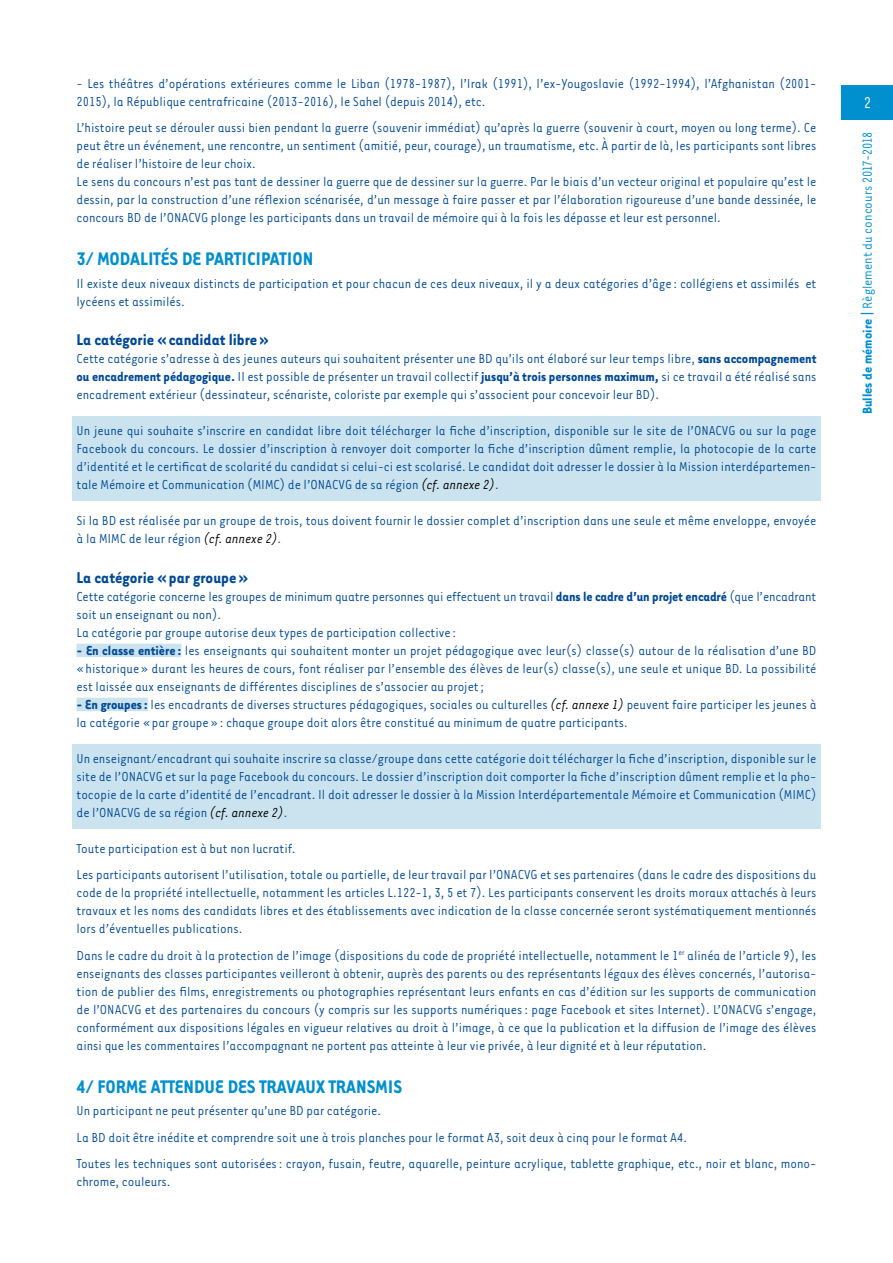
<style>
.page{position:relative;width:893px;height:1263px;background:#fff}
.page>*{position:absolute;margin:0;border:0;box-sizing:border-box;transform-origin:0 0}
.t1{font:700 21px "Tarzana Nar OT";color:#008fcf}
.t2{font:700 18px "Tarzana Nar OT";color:#014997}
.t3{font:18px "Tarzana Nar OT";color:#fff}
.t4{font:15px/18px "Tarzana Nar OT";color:#014997}
.t5{font:15px "Tarzana Nar OT";color:#008fcf}
.s1{font-weight:700}
.s2{font-style:italic;color:#000}
</style>
<div class="page">
<div style="left:842px;top:85px;width:51px;height:34px;background:#008fcf"></div>
<div style="left:72px;top:417px;width:749px;height:84px;background:#cae3ee"></div>
<div style="left:77px;top:644px;width:104px;height:13px;background:#cae3ee"></div>
<div style="left:77px;top:698px;width:71px;height:13px;background:#cae3ee"></div>
<div style="left:72px;top:744px;width:749px;height:85px;background:#cae3ee"></div>
<p class="t4" style="left:77px;top:74px;width:741px">- Les théâtres d’opérations extérieures comme le Liban (1978-1987), l’Irak (1991), l’ex-Yougoslavie (1992-1994), l’Afghanistan (2001-<br>2015), la République centrafricaine (2013-2016), le Sahel (depuis 2014), etc.</p>
<p class="t4" style="left:77px;top:118px;width:741px">L’histoire peut se dérouler aussi bien pendant la guerre (souvenir immédiat) qu’après la guerre (souvenir à court, moyen ou long terme). Ce peut être un événement, une rencontre, un sentiment (amitié, peur, courage), un traumatisme, etc. À partir de là, les participants sont libres de réaliser l’histoire de leur choix.<br>Le sens du concours n’est pas tant de dessiner la guerre que de dessiner sur la guerre. Par le biais d’un vecteur original et populaire qu’est le dessin, par la construction d’une réflexion scénarisée, d’un message à faire passer et par l’élaboration rigoureuse d’une bande dessinée, le concours BD de l’ONACVG plonge les participants dans un travail de mémoire qui à la fois les dépasse et leur est personnel.</p>
<h1 class="t1" style="left:77px;top:246px;width:238px">3/ MODALITÉS DE PARTICIPATION</h1>
<p class="t4" style="left:77px;top:273px;width:741px">Il existe deux niveaux distincts de participation et pour chacun de ces deux niveaux, il y a deux catégories d’âge : collégiens et assimilés et lycéens et assimilés.</p>
<p class="t2" style="left:77px;top:329px;width:194px">La catégorie «candidat libre»</p>
<p class="t4" style="left:77px;top:349px;width:741px;text-align:justify">Cette catégorie s’adresse à des jeunes auteurs qui souhaitent présenter une BD qu’ils ont élaboré sur leur temps libre, <span class="s1">sans accompagnement ou encadrement pédagogique.</span> Il est possible de présenter un travail collectif <span class="s1">jusqu’à trois personnes maximum,</span> si ce travail a été réalisé sans encadrement extérieur (dessinateur, scénariste, coloriste par exemple qui s’associent pour concevoir leur BD).</p>
<p class="t4" style="left:77px;top:421px;width:741px;text-align:justify">Un jeune qui souhaite s’inscrire en candidat libre doit télécharger la fiche d’inscription, disponible sur le site de l’ONACVG ou sur la page Facebook du concours. Le dossier d’inscription à renvoyer doit comporter la fiche d’inscription dûment remplie, la photocopie de la carte d’identité et le certificat de scolarité du candidat si celui-ci est scolarisé. Le candidat doit adresser le dossier à la Mission interdépartemen&shy;tale Mémoire et Communication (MIMC) de l’ONACVG de sa région <span class="s2">(cf. annexe 2)</span>.</p>
<p class="t4" style="left:77px;top:511px;width:741px">Si la BD est réalisée par un groupe de trois, tous doivent fournir le dossier complet d’inscription dans une seule et même enveloppe, envoyée à la MIMC de leur région <span class="s2">(cf. annexe 2)</span>.</p>
<p class="t2" style="left:77px;top:566px;width:173px">La catégorie «par groupe»</p>
<p class="t4" style="left:77px;top:587px;width:741px">Cette catégorie concerne les groupes de minimum quatre personnes qui effectuent un travail <span class="s1">dans le cadre d’un projet encadré</span> (que l’encadrant soit un enseignant ou non).<br>La catégorie par groupe autorise deux types de participation collective :</p>
<p class="t4" style="left:77px;top:641px;width:741px;text-align:justify"><span class="s1">- En classe entière :</span> les enseignants qui souhaitent monter un projet pédagogique avec leur(s) classe(s) autour de la réalisation d’une BD « historique » durant les heures de cours, font réaliser par l’ensemble des élèves de leur(s) classe(s), une seule et unique BD. La possibilité est laissée aux enseignants de différentes disciplines de s’associer au projet;</p>
<p class="t4" style="left:77px;top:695px;width:741px"><span class="s1">- En groupes:</span> les encadrants de diverses structures pédagogiques, sociales ou culturelles <span class="s2">(cf. annexe 1)</span> peuvent faire participer les jeunes à la catégorie « par groupe » : chaque groupe doit alors être constitué au minimum de quatre participants.</p>
<p class="t4" style="left:77px;top:749px;width:741px;text-align:justify">Un enseignant/encadrant qui souhaite inscrire sa classe/groupe dans cette catégorie doit télécharger la fiche d’inscription, disponible sur le site de l’ONACVG et sur la page Facebook du concours. Le dossier d’inscription doit comporter la fiche d’inscription dûment remplie et la pho&shy;tocopie de la carte d’identité de l’encadrant. Il doit adresser le dossier à la Mission Interdépartementale Mémoire et Communication (MIMC) de l’ONACVG de sa région <span class="s2">(cf. annexe 2)</span>.</p>
<p class="t4" style="left:77px;top:834px;width:741px;line-height:26.5px">Toute participation est à but non lucratif.<br>Les participants autorisent l’utilisation, totale ou partielle, de leur travail par l’ONACVG et ses partenaires (dans le cadre des dispositions du</p>
<p class="t4" style="left:77px;top:883px;width:741px;text-align:justify">code de la propriété intellectuelle, notamment les articles L.122-1, 3, 5 et 7). Les participants conservent les droits moraux attachés à leurs travaux et les noms des candidats libres et des établissements avec indication de la classe concernée seront systématiquement mentionnés lors d’éventuelles publications.</p>
<p class="t4" style="left:77px;top:946px;width:741px;text-align:justify">Dans le cadre du droit à la protection de l’image (dispositions du code de propriété intellectuelle, notamment le 1<sup>er</sup> alinéa de l’article 9), les enseignants des classes participantes veilleront à obtenir, auprès des parents ou des représentants légaux des élèves concernés, l’autorisa&shy;tion de publier des films, enregistrements ou photographies représentant leurs enfants en cas d’édition sur les supports de communication de l’ONACVG et des partenaires du concours (y compris sur les supports numériques: page Facebook et sites Internet). L’ONACVG s’engage, conformément aux dispositions légales en vigueur relatives au droit à l’image, à ce que la publication et la diffusion de l’image des élèves ainsi que les commentaires l’accompagnant ne portent pas atteinte à leur vie privée, à leur dignité et à leur réputation.</p>
<h1 class="t1" style="left:77px;top:1074px;width:327px">4/ FORME ATTENDUE DES TRAVAUX TRANSMIS</h1>
<p class="t4" style="left:77px;top:1097px;width:741px;line-height:26.5px">Un participant ne peut présenter qu’une BD par catégorie.<br>La BD doit être inédite et comprendre soit une à trois planches pour le format A3, soit deux à cinq pour le format A4.<br>Toutes les techniques sont autorisées: crayon, fusain, feutre, aquarelle, peinture acrylique, tablette graphique, etc., noir et blanc, mono-</p>
<p class="t4" style="left:77px;top:1172px;width:96px">chrome, couleurs.</p>
<p class="t3" style="left:864px;top:91px;width:9px">2</p>
<p class="t5" style="left:858px;top:414px;width:284px;rotate:-90deg"><span class="s1">Bulles de mémoire |</span> Règlement du concours 2017-2018</p>
</div>
